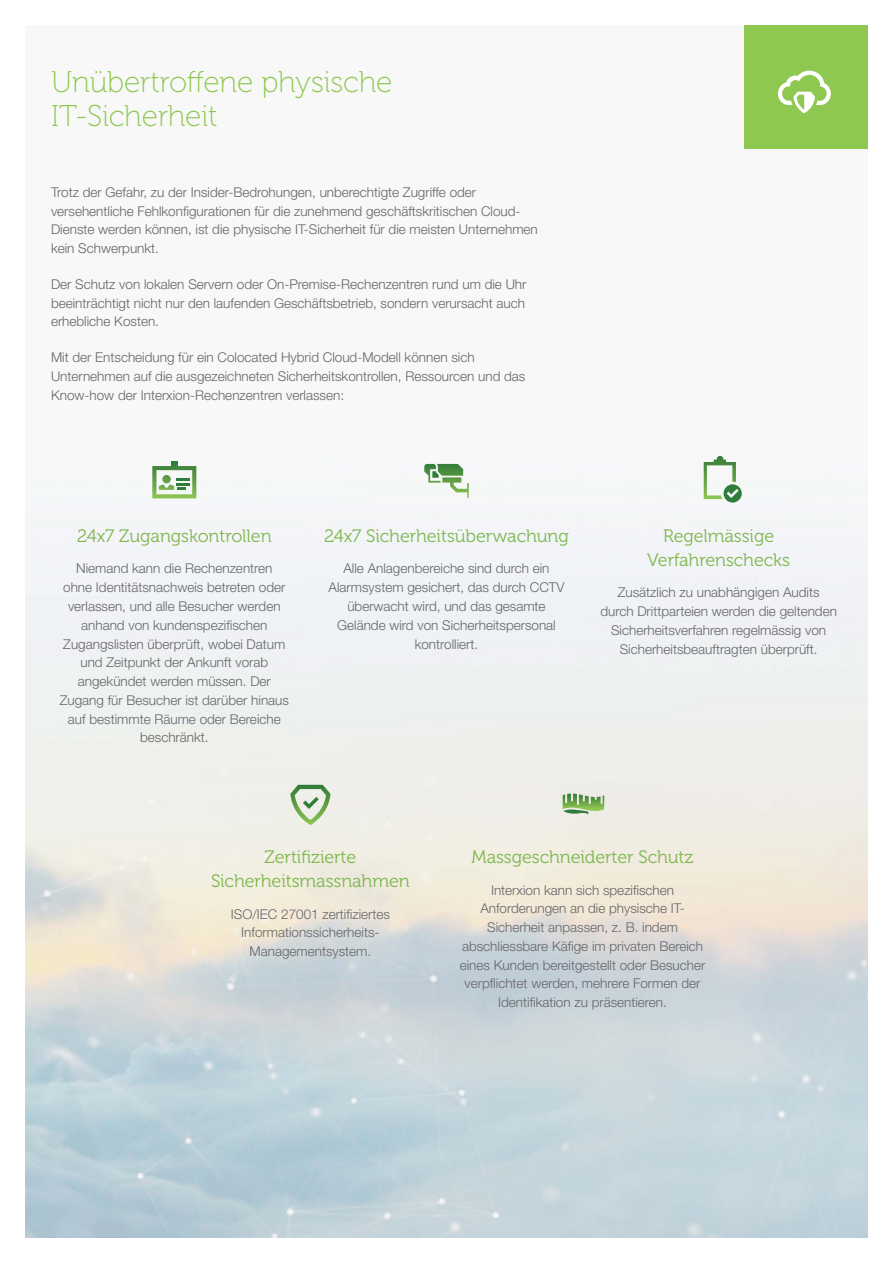
<style>
.page{position:relative;width:893px;height:1263px;background:#fff}
.page>*{position:absolute;margin:0;border:0;box-sizing:border-box;transform-origin:0 0}
.Subhead_1__Blue___Sp{font:30px/34.5px "Museo 100";letter-spacing:-.005em;color:#8fc851}
.t1{font:18px/24px "Museo 300";letter-spacing:-.005em;color:#7db84e;text-align:center}
.Text__Grey{font:300 13.5px/18.8px "Helvetica Neue LT Std";color:#656568;text-align:center}
</style>
<div class="page">
<img style="left:26px;top:455px;width:841px;height:782px">
<div style="left:744px;top:26px;width:123px;height:123px;background:#8fc851"></div>
<svg style="left:778px;top:71px;width:53px;height:42px"></svg>
<svg style="left:152px;top:462px;width:44px;height:36px"></svg>
<svg style="left:290px;top:785px;width:40px;height:40px;background:#bad1b1"></svg>
<svg style="left:424px;top:464px;width:45px;height:34px"></svg>
<svg style="left:563px;top:794px;width:41px;height:21px"></svg>
<svg style="left:704px;top:456px;width:38px;height:47px"></svg>
<p class="Subhead_1__Blue___Sp" style="left:51px;top:65px;width:343px">Unübertroffene physische<br>IT-Sicherheit</p>
<p class="Text__Grey" style="left:51px;top:182px;width:488px;text-align:left">Trotz der Gefahr, zu der Insider-Bedrohungen, unberechtigte Zugriffe oder versehentliche Fehlkonfigurationen für die zunehmend geschäftskritischen Cloud-Dienste werden können, ist die physische IT-Sicherheit für die meisten Unternehmen kein Schwerpunkt.</p>
<p class="Text__Grey" style="left:51px;top:274px;width:477px;text-align:justify">Der Schutz von lokalen Servern oder On-Premise-Rechenzentren rund um die Uhr beeinträchtigt nicht nur den laufenden Geschäftsbetrieb, sondern verursacht auch erhebliche Kosten.</p>
<p class="Text__Grey" style="left:51px;top:348px;width:476px;text-align:left">Mit der Entscheidung für ein Colocated Hybrid Cloud-Modell können sich<br>Unternehmen auf die ausgezeichneten Sicherheitskontrollen, Ressourcen und das<br>Know-how der Interxion-Rechenzentren verlassen:</p>
<p class="t1" style="left:77px;top:524px;width:196px">24x7 Zugangskontrollen</p>
<p class="Text__Grey" style="left:60px;top:559px;width:231px">Niemand kann die Rechenzentren<br>ohne Identitätsnachweis betreten oder verlassen, und alle Besucher werden anhand von kundenspezifischen<br>Zugangslisten überprüft, wobei Datum und Zeitpunkt der Ankunft vorab angekündet werden müssen. Der<br>Zugang für Besucher ist darüber hinaus auf bestimmte Räume oder Bereiche beschränkt.</p>
<p class="t1" style="left:324px;top:524px;width:246px">24x7 Sicherheitsüberwachung</p>
<p class="Text__Grey" style="left:329px;top:559px;width:237px">Alle Anlagenbereiche sind durch ein<br>Alarmsystem gesichert, das durch CCTV überwacht wird, und das gesamte<br>Gelände wird von Sicherheitspersonal kontrolliert.</p>
<p class="t1" style="left:647px;top:524px;width:144px">Regelmässige<br>Verfahrenschecks</p>
<p class="Text__Grey" style="left:600px;top:583px;width:238px">Zusätzlich zu unabhängigen Audits durch Drittparteien werden die geltenden Sicherheitsverfahren regelmässig von Sicherheitsbeauftragten überprüft.</p>
<p class="t1" style="left:211px;top:845px;width:200px">Zertifizierte<br>Sicherheitsmassnahmen</p>
<p class="Text__Grey" style="left:231px;top:904px;width:161px">ISO/IEC 27001 zertifiziertes<br>Informationssicherheits-<br>Managementsystem.</p>
<p class="t1" style="left:472px;top:845px;width:223px">Massgeschneiderter Schutz</p>
<p class="Text__Grey" style="left:460px;top:880px;width:247px">Interxion kann sich spezifischen Anforderungen an die physische IT-Sicherheit anpassen, z. B. indem abschliessbare Käfige im privaten Bereich eines Kunden bereitgestellt oder Besucher verpflichtet werden, mehrere Formen der Identifikation zu präsentieren.</p>
</div>
